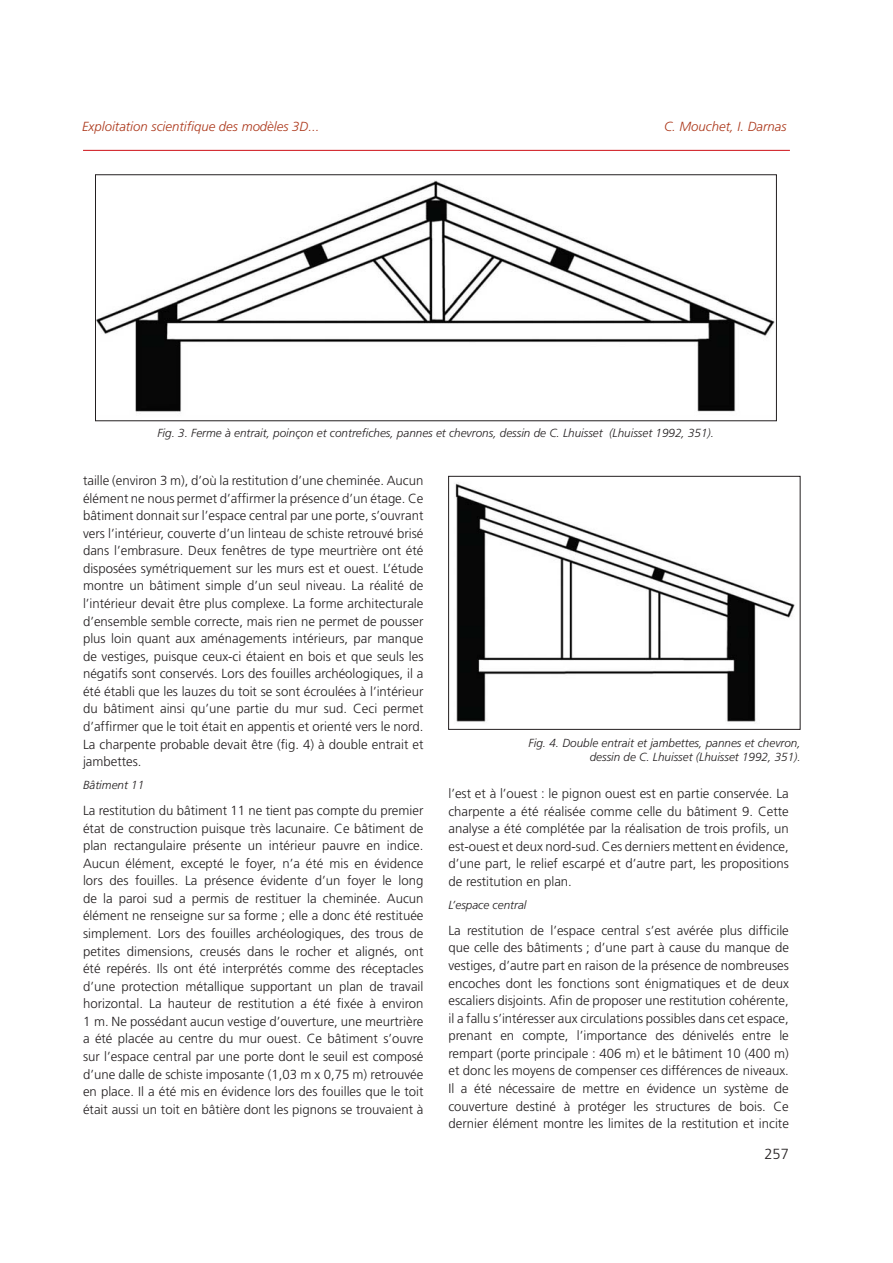
<style>
.page{position:relative;width:893px;height:1263px;background:#fff}
.page>*{position:absolute;margin:0;border:0;box-sizing:border-box;transform-origin:0 0}
.t1{font:300 14.7px "Frutiger";color:#231f20}
.t2{font:300 13.2px/17.5px "Frutiger";color:#231f20;text-align:justify}
.t3{font:italic 300 13.2px "Frutiger";color:#ac381b}
.t4{font:italic 300 11.7px/14.1px "Frutiger";color:#231f20;text-align:right}
</style>
<div class="page">
<hr style="left:83px;top:150px;width:707px;height:1px;background:#d2232a">
<img style="left:97px;top:180px;width:677px;height:232px">
<img style="left:454px;top:483px;width:341px;height:239px">
<div style="left:448px;top:476px;width:352px;height:254px;border:1px solid #231f20"></div>
<p class="t3" style="left:82px;top:121px;width:239px">Exploitation scientifique des modèles 3D...</p>
<p class="t3" style="left:664px;top:121px;width:124px">C. Mouchet, I. Darnas</p>
<p class="t4" style="left:157px;top:427px;width:558px">Fig. 3. Ferme à entrait, poinçon et contrefiches, pannes et chevrons, dessin de C. Lhuisset (Lhuisset 1992, 351).</p>
<p class="t2" style="left:83px;top:473px;width:342px">taille (environ 3 m), d’où la restitution d’une cheminée. Aucun élément ne nous permet d’affirmer la présence d’un étage. Ce bâtiment donnait sur l’espace central par une porte, s’ouvrant vers l’intérieur, couverte d’un linteau de schiste retrouvé brisé dans l’embrasure. Deux fenêtres de type meurtrière ont été disposées symétriquement sur les murs est et ouest. L’étude montre un bâtiment simple d’un seul niveau. La réalité de l’intérieur devait être plus complexe. La forme architecturale d’ensemble semble correcte, mais rien ne permet de pousser plus loin quant aux aménagements intérieurs, par manque de vestiges, puisque ceux-ci étaient en bois et que seuls les négatifs sont conservés. Lors des fouilles archéologiques, il a été établi que les lauzes du toit se sont écroulées à l’intérieur du bâtiment ainsi qu’une partie du mur sud. Ceci permet d’affirmer que le toit était en appentis et orienté vers le nord.<br>La charpente probable devait être (fig. 4) à double entrait et jambettes.</p>
<p class="t4" style="left:83px;top:779px;width:63px">Bâtiment 11</p>
<p class="t2" style="left:83px;top:803px;width:342px">La restitution du bâtiment 11 ne tient pas compte du premier état de construction puisque très lacunaire. Ce bâtiment de plan rectangulaire présente un intérieur pauvre en indice.<br>Aucun élément, excepté le foyer, n’a été mis en évidence lors des fouilles. La présence évidente d’un foyer le long de la paroi sud a permis de restituer la cheminée. Aucun élément ne renseigne sur sa forme ; elle a donc été restituée simplement. Lors des fouilles archéologiques, des trous de petites dimensions, creusés dans le rocher et alignés, ont été repérés. Ils ont été interprétés comme des réceptacles d’une protection métallique supportant un plan de travail horizontal. La hauteur de restitution a été fixée à environ 1 m. Ne possédant aucun vestige d’ouverture, une meurtrière a été placée au centre du mur ouest. Ce bâtiment s’ouvre sur l’espace central par une porte dont le seuil est composé d’une dalle de schiste imposante (1,03 m x 0,75 m) retrouvée en place. Il a été mis en évidence lors des fouilles que le toit était aussi un toit en bâtière dont les pignons se trouvaient à</p>
<p class="t4" style="left:528px;top:737px;width:274px">Fig. 4. Double entrait et jambettes, pannes et chevron, dessin de C. Lhuisset (Lhuisset 1992, 351).</p>
<p class="t2" style="left:448px;top:786px;width:342px">l’est et à l’ouest : le pignon ouest est en partie conservée. La charpente a été réalisée comme celle du bâtiment 9. Cette analyse a été complétée par la réalisation de trois profils, un est-ouest et deux nord-sud. Ces derniers mettent en évidence, d’une part, le relief escarpé et d’autre part, les propositions de restitution en plan.</p>
<p class="t4" style="left:448px;top:899px;width:80px">L’espace central</p>
<p class="t2" style="left:448px;top:923px;width:342px">La restitution de l’espace central s’est avérée plus difficile que celle des bâtiments ; d’une part à cause du manque de vestiges, d’autre part en raison de la présence de nombreuses encoches dont les fonctions sont énigmatiques et de deux escaliers disjoints. Afin de proposer une restitution cohérente, il a fallu s’intéresser aux circulations possibles dans cet espace, prenant en compte, l’importance des dénivelés entre le rempart (porte principale : 406 m) et le bâtiment 10 (400 m) et donc les moyens de compenser ces différences de niveaux.<br>Il a été nécessaire de mettre en évidence un système de couverture destiné à protéger les structures de bois. Ce dernier élément montre les limites de la restitution et incite</p>
<p class="t1" style="left:764px;top:1148px;width:26px">257</p>
</div>
